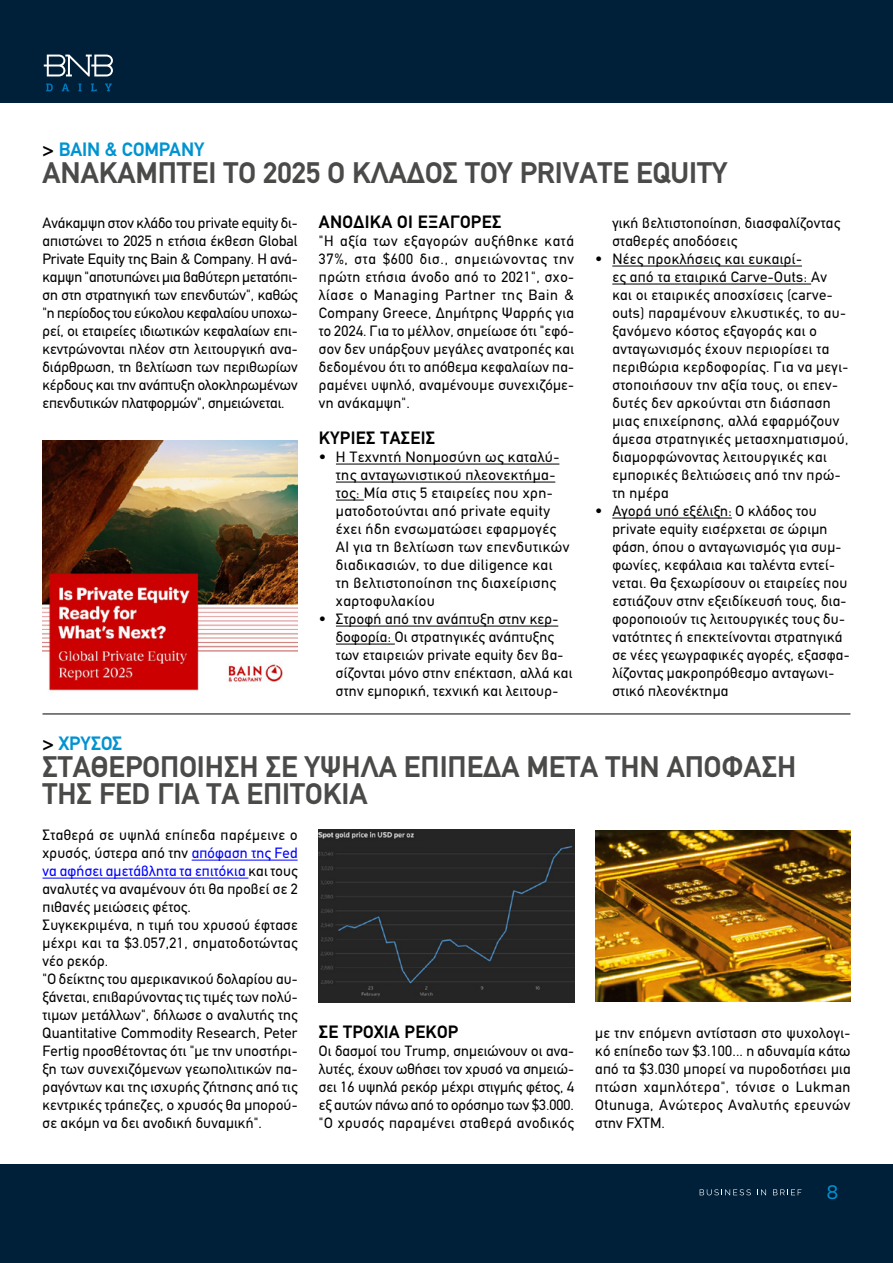
<style>
.page{position:relative;width:893px;height:1263px;background:#fff}
.page>*{position:absolute;margin:0;border:0;box-sizing:border-box;transform-origin:0 0}
.t1{font:700 30px/27px "PF Din Text";color:#4a4a49}
.t2{font:700 19.5px "PF Din Text";color:#0093d1}
.t3{font:19.5px "CF Asty Std";color:#0093d1}
.t4{font:700 18px "PF Din Text";letter-spacing:.02em;color:#000}
.t5{font:15px/18px "PF Din Text";letter-spacing:.02em;color:#000}
.s1{color:#000}
.s2{color:#00f}
</style>
<div class="page">
<div style="left:0;top:0;width:893px;height:102px;background:#001f38"></div>
<svg style="left:46px;top:84px;width:7px;height:7px"></svg>
<svg style="left:62px;top:84px;width:7px;height:7px"></svg>
<svg style="left:78px;top:84px;width:4px;height:7px"></svg>
<svg style="left:91px;top:84px;width:6px;height:7px"></svg>
<svg style="left:105px;top:84px;width:7px;height:7px"></svg>
<svg style="left:44px;top:55px;width:69px;height:21px"></svg>
<div style="left:0;top:1164px;width:893px;height:99px;background:#001f38"></div>
<svg style="left:700px;top:1189px;width:51px;height:6px"></svg>
<svg style="left:757px;top:1189px;width:9px;height:6px"></svg>
<svg style="left:773px;top:1189px;width:28px;height:6px"></svg>
<hr style="left:336px;top:464px;width:223px;height:1px;background:#000">
<hr style="left:336px;top:482px;width:219px;height:1px;background:#000">
<svg style="left:336px;top:500px;width:28px;height:1px"></svg>
<hr style="left:336px;top:626px;width:222px;height:1px;background:#000">
<hr style="left:336px;top:644px;width:59px;height:1px;background:#000">
<hr style="left:612px;top:266px;width:190px;height:1px;background:#000">
<hr style="left:612px;top:284px;width:199px;height:1px;background:#000">
<hr style="left:612px;top:518px;width:120px;height:1px;background:#000">
<img style="left:43px;top:441px;width:255px;height:250px">
<hr style="left:43px;top:714px;width:807px;height:1px;background:#000">
<hr style="left:192px;top:860px;width:106px;height:1px;background:#00f">
<hr style="left:43px;top:878px;width:205px;height:1px;background:#00f">
<img style="left:319px;top:829px;width:255px;height:173px">
<img style="left:595px;top:830px;width:255px;height:172px">
<h2 class="t2" style="left:43px;top:138px;width:163px"><span class="s1">&gt;</span> ΒΑΙΝ &amp; COMPANY</h2>
<h1 class="t1" style="left:43px;top:159px;width:686px">ΑΝΑΚΆΜΠΤΕΙ ΤΟ 2025 Ο ΚΛΆΔΟΣ ΤΟΥ PRIVATE EQUITY</h1>
<p class="t5" style="left:43px;top:214px;width:257px;text-align:justify">Ανάκαμψη στον κλάδο του private equity δι&shy;απιστώνει το 2025 η ετήσια έκθεση Global Private Equity της Bain &amp; Company. Η ανά&shy;καμψη "αποτυπώνει μια βαθύτερη μετατόπι&shy;ση στη στρατηγική των επενδυτών", καθώς "η περίοδος του εύκολου κεφαλαίου υποχω&shy;ρεί, οι εταιρείες ιδιωτικών κεφαλαίων επι&shy;κεντρώνονται πλέον στη λειτουργική ανα&shy;διάρθρωση, τη βελτίωση των περιθωρίων κέρδους και την ανάπτυξη ολοκληρωμένων επενδυτικών πλατφορμών", σημειώνεται.</p>
<p class="t4" style="left:319px;top:211px;width:184px">ΑΝΟΔΙΚΑ ΟΙ ΕΞΑΓΟΡΕΣ</p>
<p class="t5" style="left:319px;top:232px;width:257px;text-align:justify">"Η αξία των εξαγορών αυξήθηκε κατά 37%, στα $600 δισ., σημειώνοντας την πρώτη ετήσια άνοδο από το 2021", σχο&shy;λίασε ο Managing Partner της Bain &amp; Company Greece, Δημήτρης Ψαρρής για το 2024. Για το μέλλον, σημείωσε ότι "εφό&shy;σον δεν υπάρξουν μεγάλες ανατροπές και δεδομένου ότι το απόθεμα κεφαλαίων πα&shy;ραμένει υψηλό, αναμένουμε συνεχιζόμε&shy;νη ανάκαμψη".</p>
<p class="t4" style="left:319px;top:427px;width:118px">ΚΥΡΙΕΣ ΤΑΣΕΙΣ</p>
<p class="t5" style="left:336px;top:448px;width:235px;text-indent:-17px">• Η Τεχνητή Νοημοσύνη ως καταλύ&shy;της ανταγωνιστικού πλεονεκτήμα&shy;τος: Μία στις 5 εταιρείες που χρη&shy;ματοδοτούνται από private equity έχει ήδη ενσωματώσει εφαρμογές<br>AI για τη βελτίωση των επενδυτικών διαδικασιών, το due diligence και τη βελτιστοποίηση της διαχείρισης χαρτοφυλακίου</p>
<p class="t5" style="left:336px;top:610px;width:238px;text-indent:-17px">• Στροφή από την ανάπτυξη στην κερ&shy;δοφορία: Οι στρατηγικές ανάπτυξης των εταιρειών private equity δεν βα&shy;σίζονται μόνο στην επέκταση, αλλά και στην εμπορική, τεχνική και λειτουρ-</p>
<p class="t5" style="left:612px;top:214px;width:229px">γική βελτιστοποίηση, διασφαλίζοντας σταθερές αποδόσεις</p>
<p class="t5" style="left:612px;top:250px;width:238px;text-indent:-17px">• Νέες προκλήσεις και ευκαιρί-<br>ες από τα εταιρικά Carve-Outs: Αν και οι εταιρικές αποσχίσεις (carve&shy;outs) παραμένουν ελκυστικές, το αυ&shy;ξανόμενο κόστος εξαγοράς και ο ανταγωνισμός έχουν περιορίσει τα περιθώρια κερδοφορίας. Για να μεγι&shy;στοποιήσουν την αξία τους, οι επεν&shy;δυτές δεν αρκούνται στη διάσπαση μιας επιχείρησης, αλλά εφαρμόζουν άμεσα στρατηγικές μετασχηματισμού, διαμορφώνοντας λειτουργικές και εμπορικές βελτιώσεις από την πρώ&shy;τη ημέρα</p>
<p class="t5" style="left:612px;top:502px;width:239px;text-indent:-17px">• Αγορά υπό εξέλιξη: Ο κλάδος του private equity εισέρχεται σε ώριμη φάση, όπου ο ανταγωνισμός για συμ&shy;φωνίες, κεφάλαια και ταλέντα εντεί&shy;νεται. Θα ξεχωρίσουν οι εταιρείες που εστιάζουν στην εξειδίκευσή τους, δια&shy;φοροποιούν τις λειτουργικές τους δυ&shy;νατότητες ή επεκτείνονται στρατηγικά σε νέες γεωγραφικές αγορές, εξασφα&shy;λίζοντας μακροπρόθεσμο ανταγωνι&shy;στικό πλεονέκτημα</p>
<h2 class="t2" style="left:43px;top:732px;width:81px"><span class="s1">&gt;</span> ΧΡΥΣΟΣ</h2>
<h1 class="t1" style="left:43px;top:753px;width:755px">ΣΤΑΘΕΡΟΠΟΊΗΣΗ ΣΕ ΥΨΗΛΆ ΕΠΊΠΕΔΑ ΜΕΤΆ ΤΗΝ ΑΠΌΦΑΣΗ<br>ΤΗΣ FED ΓΙΑ ΤΑ ΕΠΙΤΌΚΙΑ</h1>
<p class="t5" style="left:43px;top:826px;width:257px">Σταθερά σε υψηλά επίπεδα παρέμεινε ο χρυσός, ύστερα από την <span class="s2">απόφαση της Fed να αφήσει αμετάβλητα τα επιτόκια</span> και τους αναλυτές να αναμένουν ότι θα προβεί σε 2 πιθανές μειώσεις φέτος.<br>Συγκεκριμένα, η τιμή του χρυσού έφτασε μέχρι και τα $3.057,21, σηματοδοτώντας νέο ρεκόρ.<br>"Ο δείκτης του αμερικανικού δολαρίου αυ&shy;ξάνεται, επιβαρύνοντας τις τιμές των πολύ&shy;τιμων μετάλλων", δήλωσε ο αναλυτής της Quantitative Commodity Research, Peter Fertig προσθέτοντας ότι "με την υποστήρι&shy;ξη των συνεχιζόμενων γεωπολιτικών πα&shy;ραγόντων και της ισχυρής ζήτησης από τις κεντρικές τράπεζες, ο χρυσός θα μπορού&shy;σε ακόμη να δει ανοδική δυναμική".</p>
<p class="t4" style="left:319px;top:1021px;width:141px">ΣΕ ΤΡΟΧΙΑ ΡΕΚΟΡ</p>
<p class="t5" style="left:319px;top:1042px;width:257px;text-align:justify">Οι δασμοί του Trump, σημειώνουν οι ανα&shy;λυτές, έχουν ωθήσει τον χρυσό να σημειώ&shy;σει 16 υψηλά ρεκόρ μέχρι στιγμής φέτος, 4 εξ αυτών πάνω από το ορόσημο των $3.000. "Ο χρυσός παραμένει σταθερά ανοδικός</p>
<p class="t5" style="left:595px;top:1024px;width:257px;text-align:justify">με την επόμενη αντίσταση στο ψυχολογι&shy;κό επίπεδο των $3.100... η αδυναμία κάτω από τα $3.030 μπορεί να πυροδοτήσει μια πτώση χαμηλότερα", τόνισε ο Lukman Otunuga, Ανώτερος Αναλυτής ερευνών στην FXTM.</p>
<h2 class="t3" style="left:827px;top:1181px;width:14px">8</h2>
</div>
